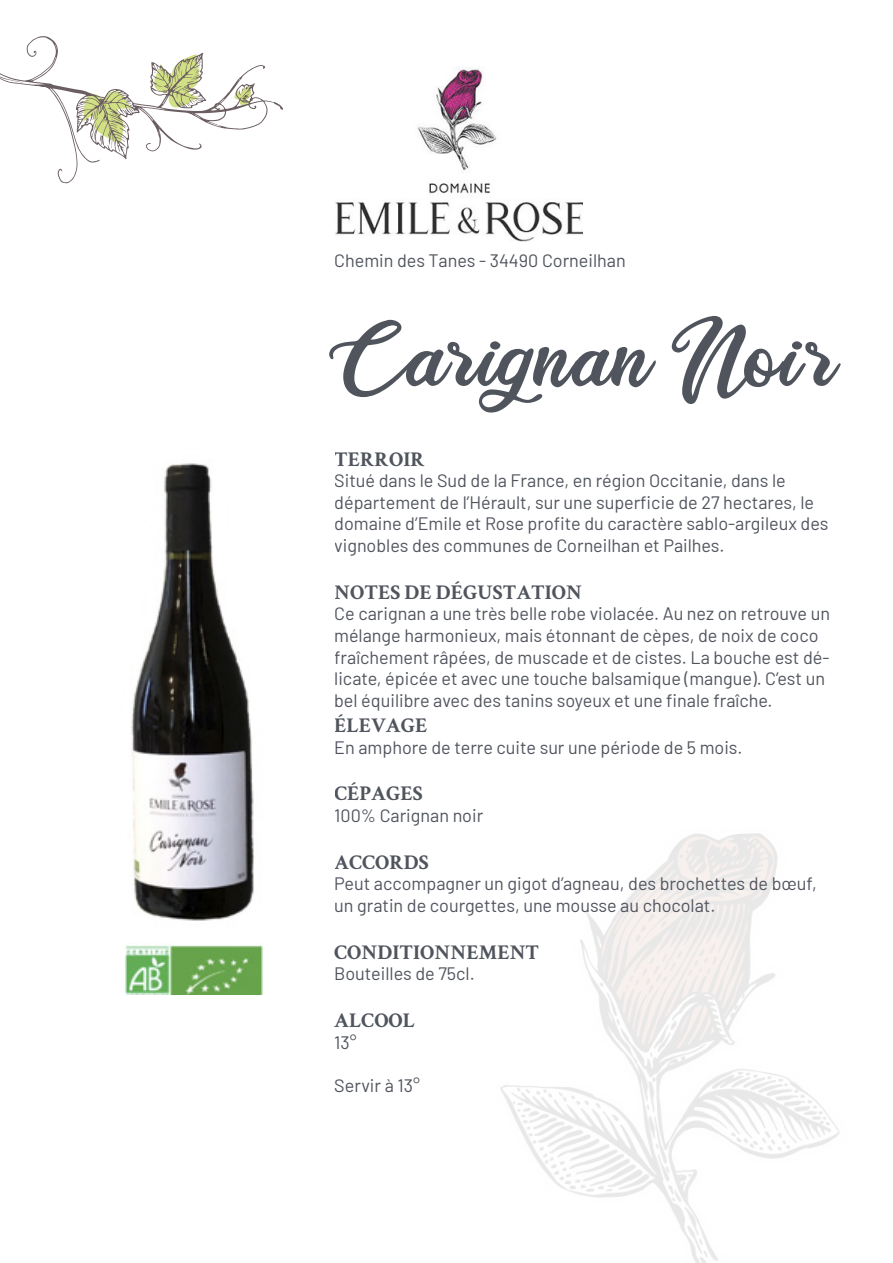
<style>
.page{position:relative;width:893px;height:1263px;background:#fff}
.page>*{position:absolute;margin:0;border:0;box-sizing:border-box;transform-origin:0 0}
.t1{font:99.15px "Ballet Harmony";color:#50545d}
.t2{font:700 21px "Crimson Text";color:#50545d}
.t3{font:18px/21.6px "Barlow";color:#50545d}
</style>
<div class="page">
<img style="left:500px;top:833px;width:340px;height:430px">
<img style="left:335px;top:66px;width:247px;height:176px">
<img style="left:126px;top:945px;width:136px;height:50px">
<img style="left:131px;top:463px;width:123px;height:458px">
<svg style="left:0;top:36px;width:283px;height:147px"></svg>
<p class="t3" style="left:334px;top:248px;width:293px">Chemin des Tanes - 34490 Corneilhan</p>
<h1 class="t1" style="left:334px;top:314px;width:508px">Carignan Noi r</h1>
<p class="t2" style="left:334px;top:446px;width:92px">TERROIR</p>
<p class="t3" style="left:334px;top:468px;width:496px">Situé dans le Sud de la France, en région Occitanie, dans le département de l’Hérault, sur une superficie de 27 hectares, le domaine d’Emile et Rose profite du caractère sablo-argileux des vignobles des communes de Corneilhan et Pailhes.</p>
<p class="t2" style="left:334px;top:579px;width:249px">NOTES DE DÉGUSTATION</p>
<p class="t3" style="left:334px;top:602px;width:497px">Ce carignan a une très belle robe violacée. Au nez on retrouve un mélange harmonieux, mais étonnant de cèpes, de noix de coco fraîchement râpées, de muscade et de cistes. La bouche est dé&shy;licate, épicée et avec une touche balsamique (mangue). C’est un bel équilibre avec des tanins soyeux et une finale fraîche.</p>
<p class="t2" style="left:334px;top:712px;width:95px">ÉLEVAGE</p>
<p class="t3" style="left:334px;top:735px;width:410px">En amphore de terre cuite sur une période de 5 mois.</p>
<p class="t2" style="left:334px;top:781px;width:90px">CÉPAGES</p>
<p class="t3" style="left:334px;top:803px;width:151px">100% Carignan noir</p>
<p class="t2" style="left:334px;top:849px;width:96px">ACCORDS</p>
<p class="t3" style="left:334px;top:872px;width:484px">Peut accompagner un gigot d’agneau, des brochettes de bœuf, un gratin de courgettes, une mousse au chocolat.</p>
<p class="t2" style="left:334px;top:939px;width:207px">CONDITIONNEMENT</p>
<p class="t3" style="left:334px;top:962px;width:142px">Bouteilles de 75cl.</p>
<p class="t2" style="left:334px;top:1008px;width:82px">ALCOOL</p>
<p class="t3" style="left:334px;top:1030px;width:24px">13°</p>
<p class="t3" style="left:334px;top:1073px;width:87px">Servir à 13°</p>
</div>
